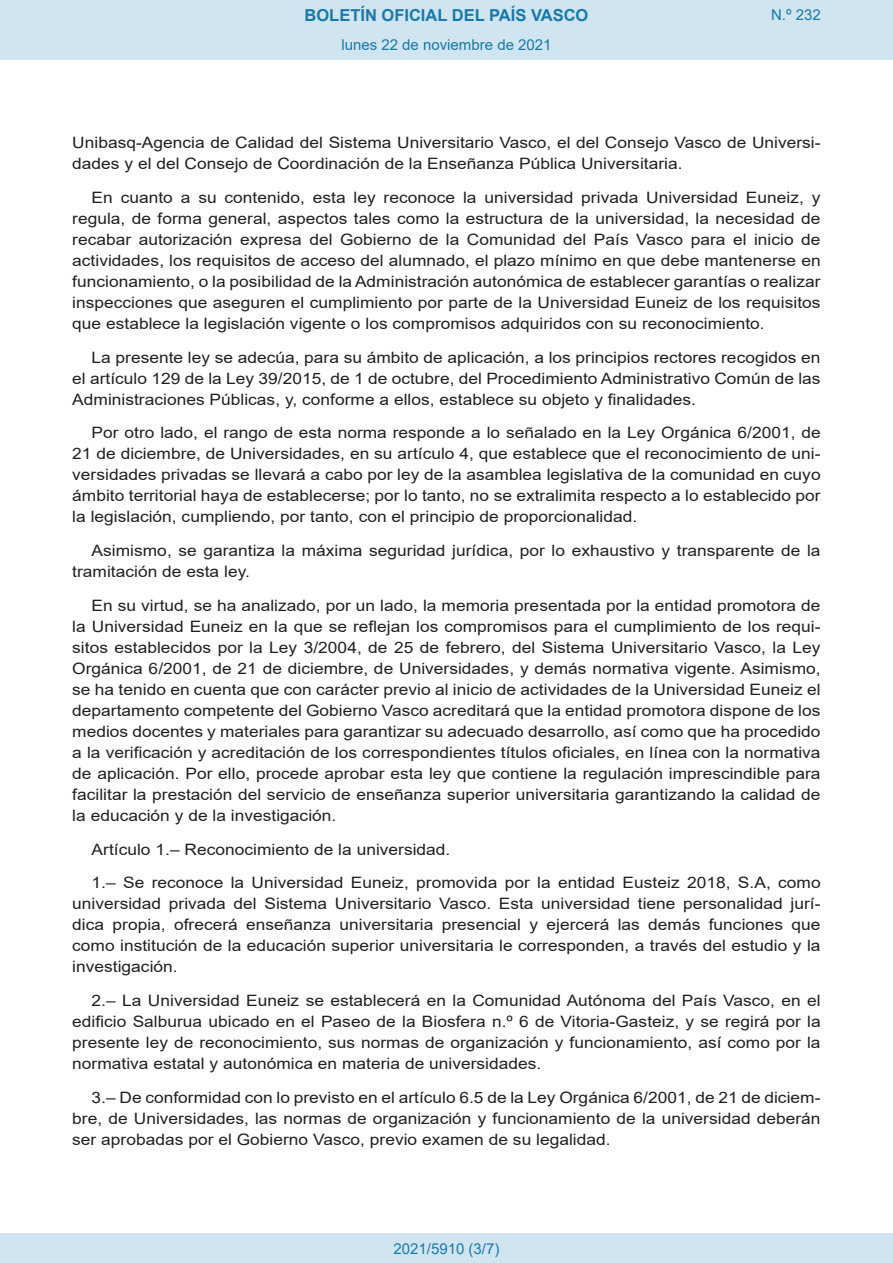
<style>
.page{position:relative;width:893px;height:1263px;background:#fff}
.page>*{position:absolute;margin:0;border:0;box-sizing:border-box;transform-origin:0 0}
.t1{font:700 16.5px "Arial";color:#1879ad}
.BOPVDetalle{font:15.6px/21px "Arial";color:#231f20;text-align:justify;scale:1.11 1}
.Paginacion_Centro{font:15px "Arial";color:#1879ad}
</style>
<div class="page">
<div style="left:0;top:0;width:893px;height:60px;background:#d0e5f0"></div>
<div style="left:0;top:1233px;width:893px;height:30px;background:#d0e5f0"></div>
<p class="t1" style="left:305px;top:3px;width:285px">BOLETÍN OFICIAL DEL PAÍS VASCO</p>
<p class="Paginacion_Centro" style="left:341px;top:35px;width:212px">lunes 22 de noviembre de 2021</p>
<p class="Paginacion_Centro" style="left:771px;top:5px;width:51px">N.º 232</p>
<p class="BOPVDetalle" style="left:72px;top:132px;width:676px">Unibasq-Agencia de Calidad del Sistema Universitario Vasco, el del Consejo Vasco de Universi&shy;dades y el del Consejo de Coordinación de la Enseñanza Pública Universitaria.</p>
<p class="BOPVDetalle" style="left:72px;top:187px;width:676px;text-indent:19px">En cuanto a su contenido, esta ley reconoce la universidad privada Universidad Euneiz, y regula, de forma general, aspectos tales como la estructura de la universidad, la necesidad de recabar autorización expresa del Gobierno de la Comunidad del País Vasco para el inicio de actividades, los requisitos de acceso del alumnado, el plazo mínimo en que debe mantenerse en funcionamiento, o la posibilidad de la Administración autonómica de establecer garantías o realizar inspecciones que aseguren el cumplimiento por parte de la Universidad Euneiz de los requisitos que establece la legislación vigente o los compromisos adquiridos con su reconocimiento.</p>
<p class="BOPVDetalle" style="left:72px;top:347px;width:676px;text-indent:19px">La presente ley se adecúa, para su ámbito de aplicación, a los principios rectores recogidos en el artículo 129 de la Ley 39/2015, de 1 de octubre, del Procedimiento Administrativo Común de las Administraciones Públicas, y, conforme a ellos, establece su objeto y finalidades.</p>
<p class="BOPVDetalle" style="left:72px;top:422px;width:676px;text-indent:19px">Por otro lado, el rango de esta norma responde a lo señalado en la Ley Orgánica 6/2001, de 21 de diciembre, de Universidades, en su artículo 4, que establece que el reconocimiento de uni&shy;versidades privadas se llevará a cabo por ley de la asamblea legislativa de la comunidad en cuyo ámbito territorial haya de establecerse; por lo tanto, no se extralimita respecto a lo establecido por la legislación, cumpliendo, por tanto, con el principio de proporcionalidad.</p>
<p class="BOPVDetalle" style="left:72px;top:540px;width:676px;text-indent:19px">Asimismo, se garantiza la máxima seguridad jurídica, por lo exhaustivo y transparente de la tramitación de esta ley.</p>
<p class="BOPVDetalle" style="left:72px;top:595px;width:676px;text-indent:19px">En su virtud, se ha analizado, por un lado, la memoria presentada por la entidad promotora de la Universidad Euneiz en la que se reflejan los compromisos para el cumplimiento de los requi&shy;sitos establecidos por la Ley 3/2004, de 25 de febrero, del Sistema Universitario Vasco, la Ley Orgánica 6/2001, de 21 de diciembre, de Universidades, y demás normativa vigente. Asimismo, se ha tenido en cuenta que con carácter previo al inicio de actividades de la Universidad Euneiz el departamento competente del Gobierno Vasco acreditará que la entidad promotora dispone de los medios docentes y materiales para garantizar su adecuado desarrollo, así como que ha procedido a la verificación y acreditación de los correspondientes títulos oficiales, en línea con la normativa de aplicación. Por ello, procede aprobar esta ley que contiene la regulación imprescindible para facilitar la prestación del servicio de enseñanza superior universitaria garantizando la calidad de la educación y de la investigación.</p>
<p class="BOPVDetalle" style="left:92px;top:839px;width:325px">Artículo 1.– Reconocimiento de la universidad.</p>
<p class="BOPVDetalle" style="left:72px;top:872px;width:676px;text-indent:19px">1.– Se reconoce la Universidad Euneiz, promovida por la entidad Eusteiz 2018, S.A, como universidad privada del Sistema Universitario Vasco. Esta universidad tiene personalidad jurí&shy;dica propia, ofrecerá enseñanza universitaria presencial y ejercerá las demás funciones que como institución de la educación superior universitaria le corresponden, a través del estudio y la investigación.</p>
<p class="BOPVDetalle" style="left:72px;top:990px;width:676px;text-indent:19px">2.– La Universidad Euneiz se establecerá en la Comunidad Autónoma del País Vasco, en el edificio Salburua ubicado en el Paseo de la Biosfera n.º 6 de Vitoria-Gasteiz, y se regirá por la presente ley de reconocimiento, sus normas de organización y funcionamiento, así como por la normativa estatal y autonómica en materia de universidades.</p>
<p class="BOPVDetalle" style="left:72px;top:1087px;width:676px;text-indent:19px">3.– De conformidad con lo previsto en el artículo 6.5 de la Ley Orgánica 6/2001, de 21 de diciem&shy;bre, de Universidades, las normas de organización y funcionamiento de la universidad deberán ser aprobadas por el Gobierno Vasco, previo examen de su legalidad.</p>
<p class="Paginacion_Centro" style="left:393px;top:1238px;width:107px">2021/5910 (3/7)</p>
</div>
